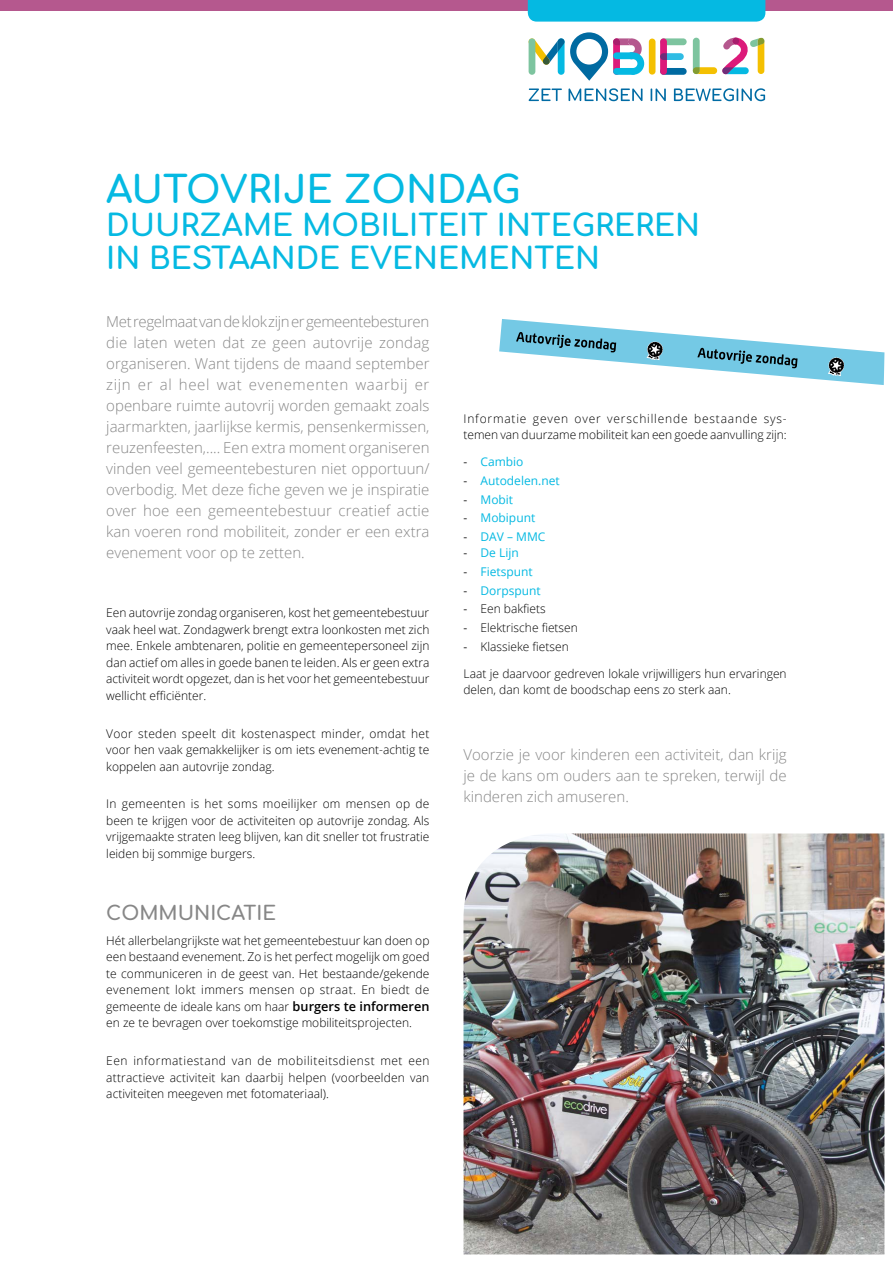
<style>
.page{position:relative;width:893px;height:1263px;background:#fff}
.page>*{position:absolute;margin:0;border:0;box-sizing:border-box;transform-origin:0 0}
.t1{font:700 37.5px "Comfortaa";color:#05b9e2}
.t2{font:700 30px/33px "Comfortaa";color:#05b9e2}
.t3{font:700 19.5px "Comfortaa";color:#878787}
.t4{font:300 15px/21px "Open Sans";color:#878787;text-align:justify}
.t5{font:300 12px/16.5px "Open Sans";color:#000;text-align:justify}
.t6{font:12px "Open Sans";color:#05b9e2}
.s1{font-weight:600;font-size:12.75px}
.s2{font-family:"Swiss 721 BT";font-weight:300;color:#000}
.s3{font-family:"Swiss 721 BT"}
</style>
<div class="page">
<div style="left:0;top:0;width:893px;height:11px;background:#b5588e"></div>
<div style="left:528px;top:0;width:237px;height:22px;background:#05b9e2"></div>
<div style="left:558px;top:38px;width:6px;height:37px;background:#05b9e2;border-radius:3px"></div>
<svg style="left:570px;top:32px;width:74px;height:49px"></svg>
<div style="left:613px;top:52px;width:22px;height:7px;background:#05b9e2;border-radius:3px"></div>
<div style="left:660px;top:38px;width:27px;height:7px;background:#7dc49f;border-radius:3px"></div>
<div style="left:660px;top:68px;width:27px;height:7px;background:#006aa1;border-radius:3px"></div>
<div style="left:660px;top:38px;width:7px;height:37px;background:#dc1a7a;border-radius:3px"></div>
<svg style="left:660px;top:53px;width:24px;height:7px"></svg>
<svg style="left:535px;top:38px;width:29px;height:27px"></svg>
<div style="left:529px;top:38px;width:6px;height:37px;background:#7dc49f;border-radius:3px"></div>
<div style="left:649px;top:39px;width:6px;height:36px;background:#f4c001;border-radius:3px"></div>
<svg style="left:529px;top:88px;width:33px;height:13px"></svg>
<svg style="left:568px;top:88px;width:74px;height:13px"></svg>
<svg style="left:651px;top:88px;width:15px;height:13px"></svg>
<svg style="left:674px;top:88px;width:91px;height:13px"></svg>
<svg style="left:693px;top:38px;width:71px;height:36px"></svg>
<img style="left:463px;top:833px;width:421px;height:421px">
<svg style="left:499px;top:319px;width:385px;height:66px"></svg>
<h1 class="t1" style="left:106px;top:155px;width:416px">AUTOVRIJE ZONDAG</h1>
<h2 class="t2" style="left:106px;top:205px;width:595px">DUURZAME MOBILITEIT INTEGREREN<br>IN BESTAANDE EVENEMENTEN</h2>
<p class="t4" style="left:106px;top:311px;width:325px">Met regelmaat van de klok zijn er gemeentebesturen die laten weten dat ze geen autovrije zondag organiseren. Want tijdens de maand september zijn er al heel wat evenementen waarbij er openbare ruimte autovrij worden gemaakt zoals jaarmarkten, jaarlijkse kermis, pensenkermissen, reuzenfeesten,.... Een extra moment organiseren vinden veel gemeentebesturen niet opportuun/ overbodig. Met deze fiche geven we je inspiratie over hoe een gemeentebestuur creatief actie kan voeren rond mobiliteit, zonder er een extra evenement voor op te zetten.</p>
<p class="t5" style="left:106px;top:604px;width:325px">Een autovrije zondag organiseren, kost het gemeentebestuur vaak heel wat. Zondagwerk brengt extra loonkosten met zich mee. Enkele ambtenaren, politie en gemeentepersoneel zijn dan actief om alles in goede banen te leiden. Als er geen extra activiteit wordt opgezet, dan is het voor het gemeentebestuur wellicht efficiënter.</p>
<p class="t5" style="left:106px;top:725px;width:325px">Voor steden speelt dit kostenaspect minder, omdat het voor hen vaak gemakkelijker is om iets evenement-achtig te koppelen aan autovrije zondag.</p>
<p class="t5" style="left:106px;top:795px;width:325px">In gemeenten is het soms moeilijker om mensen op de been te krijgen voor de activiteiten op autovrije zondag. Als vrijgemaakte straten leeg blijven, kan dit sneller tot frustratie leiden bij sommige burgers.</p>
<h3 class="t3" style="left:106px;top:895px;width:171px">COMMUNICATIE</h3>
<p class="t5" style="left:106px;top:932px;width:325px">Hét allerbelangrijkste wat het gemeentebestuur kan doen op een bestaand evenement. Zo is het perfect mogelijk om goed te communiceren in de geest van. Het bestaande/gekende evenement lokt immers mensen op straat. En biedt de gemeente de ideale kans om haar <span class="s1">burgers te informeren </span>en ze te bevragen over toekomstige mobiliteitsprojecten.</p>
<p class="t5" style="left:106px;top:1052px;width:325px">Een informatiestand van de mobiliteitsdienst met een attractieve activiteit kan daarbij helpen (voorbeelden van activiteiten meegeven met fotomateriaal).</p>
<p class="t5" style="left:463px;top:410px;width:325px">Informatie geven over verschillende bestaande sys&shy;temen van duurzame mobiliteit kan een goede aanvulling zijn:</p>
<p class="t6" style="left:463px;top:454px;width:62px"><span class="s2">-</span> Cambio</p>
<p class="t6" style="left:463px;top:472px;width:98px"><span class="s2">-</span> Autodelen.net</p>
<p class="t6" style="left:463px;top:491px;width:51px"><span class="s2">-</span> Mobit</p>
<p class="t6" style="left:463px;top:510px;width:73px"><span class="s2">-</span> Mobipunt</p>
<p class="t6" style="left:463px;top:528px;width:83px"><span class="s2">-</span> DAV – MMC</p>
<p class="t6" style="left:463px;top:545px;width:57px"><span class="s2">-</span> De Lijn</p>
<p class="t6" style="left:463px;top:563px;width:71px"><span class="s2">-</span> Fietspunt</p>
<p class="t6" style="left:463px;top:582px;width:79px"><span class="s2">-</span> Dorpspunt</p>
<p class="t5" style="left:463px;top:600px;width:84px"><span class="s3">-</span> Een bakfiets</p>
<p class="t5" style="left:463px;top:619px;width:116px"><span class="s3">-</span> Elektrische fietsen</p>
<p class="t5" style="left:463px;top:638px;width:107px"><span class="s3">-</span> Klassieke fietsen</p>
<p class="t5" style="left:463px;top:665px;width:325px">Laat je daarvoor gedreven lokale vrijwilligers hun ervaringen delen, dan komt de boodschap eens zo sterk aan.</p>
<p class="t4" style="left:463px;top:743px;width:325px">Voorzie je voor kinderen een activiteit, dan krijg je de kans om ouders aan te spreken, terwijl de kinderen zich amuseren.</p>
</div>
